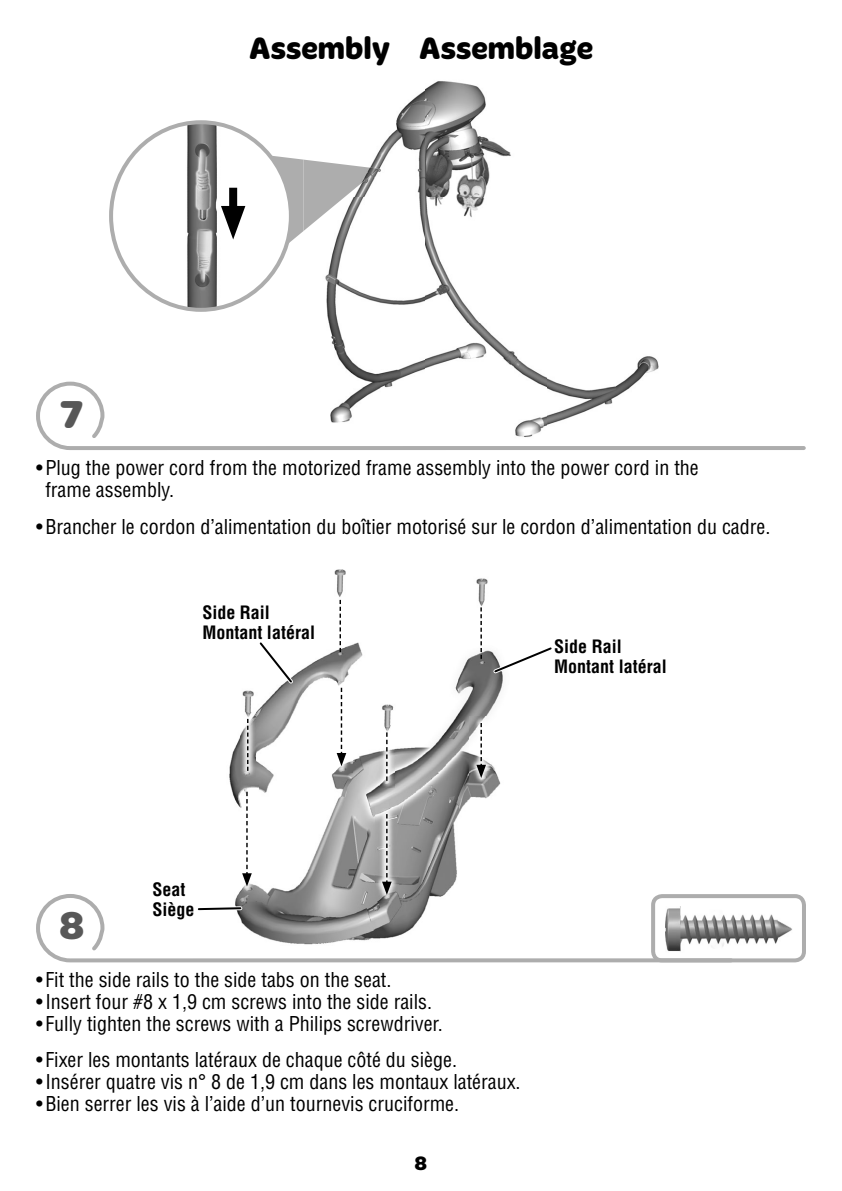
<style>
.page{position:relative;width:842px;height:1191px;background:#fff}
.page>*{position:absolute;margin:0;border:0;box-sizing:border-box;transform-origin:0 0}
.t1{font:700 40px "Merge Pro";color:#585858}
.t2{font:700 32px "Merge Pro";color:#000}
.t3{font:condensed 20px/22px "Helvetica LT Std";color:#000}
.t4{font:700 20px "Merge Pro";color:#000}
.t5{font:700 condensed 18px/20px "Helvetica LT Std";color:#000}
</style>
<div class="page">
<img style="left:303px;top:81px;width:356px;height:299px">
<svg style="left:36px;top:894px;width:699px;height:69px"></svg>
<img style="left:303px;top:160px;width:76px;height:71px">
<img style="left:111px;top:122px;width:180px;height:188px;border-radius:50%">
<svg style="left:193px;top:151px;width:110px;height:137px"></svg>
<svg style="left:36px;top:380px;width:770px;height:70px"></svg>
<img style="left:665px;top:907px;width:127px;height:46px">
<div style="left:651px;top:894px;width:155px;height:68px;border:4px solid #adadad;border-radius:9px"></div>
<img style="left:212px;top:569px;width:310px;height:386px">
<img style="left:240px;top:712px;width:15px;height:65px">
<svg style="left:247px;top:719px;width:1px;height:52px"></svg>
<svg style="left:339px;top:600px;width:2px;height:52px"></svg>
<img style="left:379px;top:726px;width:16px;height:62px">
<svg style="left:386px;top:732px;width:1px;height:49px"></svg>
<svg style="left:480px;top:607px;width:2px;height:52px"></svg>
<img style="left:235px;top:785px;width:23px;height:108px">
<svg style="left:242px;top:792px;width:10px;height:94px"></svg>
<img style="left:330px;top:681px;width:23px;height:92px">
<svg style="left:337px;top:688px;width:9px;height:78px"></svg>
<img style="left:375px;top:807px;width:23px;height:94px">
<svg style="left:382px;top:814px;width:10px;height:81px"></svg>
<img style="left:469px;top:716px;width:23px;height:68px">
<svg style="left:476px;top:723px;width:10px;height:55px"></svg>
<svg style="left:255px;top:638px;width:41px;height:49px"></svg>
<svg style="left:195px;top:904px;width:49px;height:9px"></svg>
<svg style="left:490px;top:643px;width:62px;height:34px"></svg>
<h1 class="t1" style="left:60px;top:399px;width:25px">7</h1>
<h2 class="t2" style="left:249px;top:36px;width:346px">Assembly Assemblage</h2>
<p class="t3" style="left:45px;top:459px;width:655px;text-indent:-9px">• Plug the power cord from the motorized frame assembly into the power cord in the frame assembly.</p>
<p class="t3" style="left:36px;top:517px;width:736px">• Brancher le cordon d’alimentation du boîtier motorisé sur le cordon d’alimentation du cadre.</p>
<p class="t5" style="left:202px;top:604px;width:114px">Side Rail<br>Montant latéral</p>
<p class="t5" style="left:554px;top:638px;width:114px">Side Rail<br>Montant latéral</p>
<h1 class="t1" style="left:59px;top:910px;width:27px">8</h1>
<p class="t5" style="left:152px;top:881px;width:44px">Seat<br>Siège</p>
<p class="t3" style="left:36px;top:970px;width:357px">• Fit the side rails to the side tabs on the seat.</p>
<p class="t3" style="left:36px;top:992px;width:397px">• Insert four #8 x 1,9 cm screws into the side rails.</p>
<p class="t3" style="left:36px;top:1014px;width:408px">• Fully tighten the screws with a Philips screwdriver.</p>
<p class="t3" style="left:36px;top:1050px;width:422px">• Fixer les montants latéraux de chaque côté du siège.</p>
<p class="t3" style="left:36px;top:1072px;width:486px">• Insérer quatre vis n° 8 de 1,9 cm dans les montaux latéraux.</p>
<p class="t3" style="left:36px;top:1094px;width:425px">• Bien serrer les vis à l’aide d’un tournevis cruciforme.</p>
<p class="t4" style="left:414px;top:1155px;width:14px">8</p>
</div>
